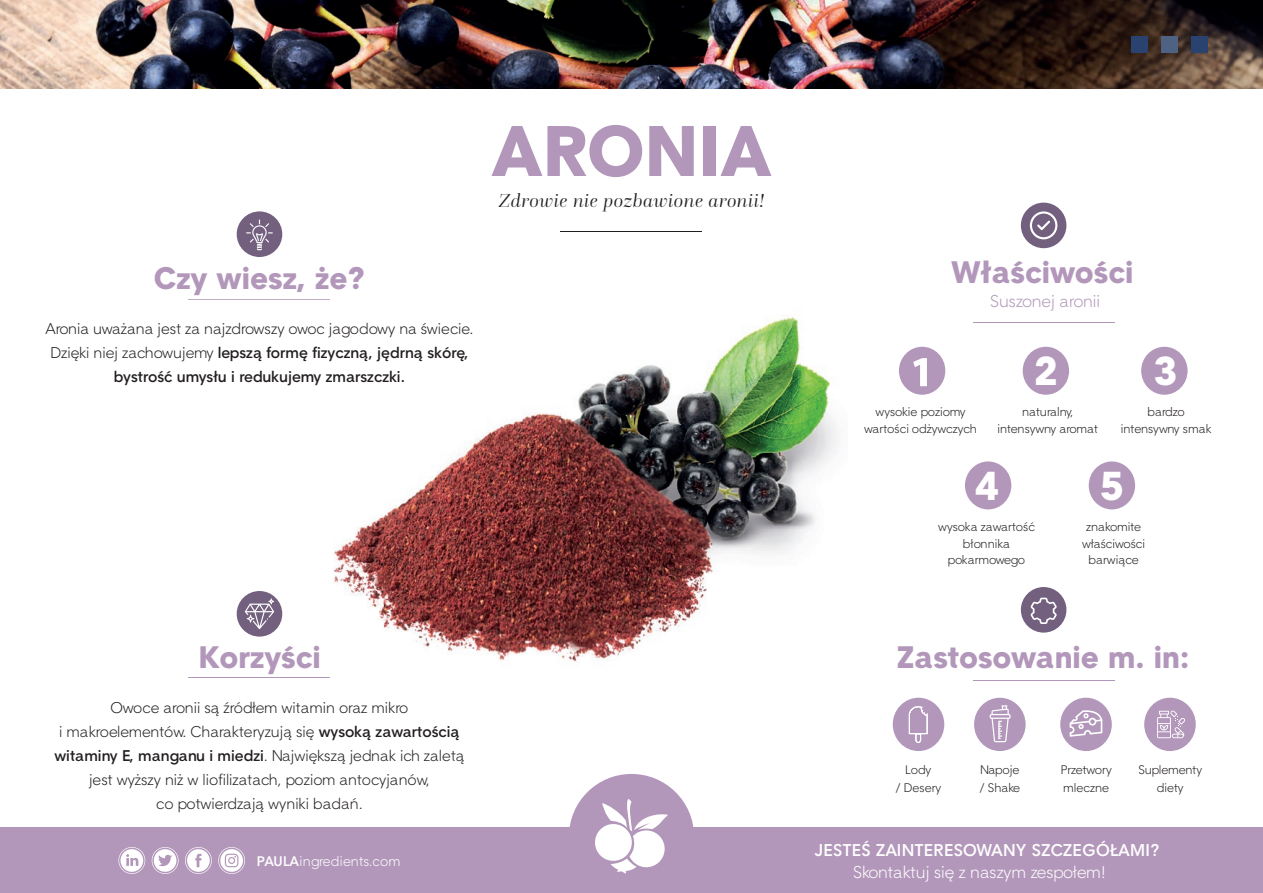
<style>
.page{position:relative;width:1263px;height:893px;background:#fff}
.page>*{position:absolute;margin:0;border:0;box-sizing:border-box;transform-origin:0 0}
.t1{font:69px "Straight TTEFN Heavy";color:#b297ba}
.t2{font:39px "Straight EFN Heavy";color:#fff}
.t3{font:30px "Straight EFN Heavy";color:#b297ba}
.t4{font:italic 300 19.5px "Questa Grande";letter-spacing:.02em;color:#231f20}
.t5{font:700 16.5px "Straight EFN";letter-spacing:.02em;color:#fff}
.t6{font:16.5px "Straight TTEFN";color:#fff}
.t7{font:16.5px "Straight EFN";color:#b297ba}
.t8{font:15px/24px "Straight EFN";color:#231f20;text-align:center}
.t9{font:13.5px "Straight EFN";letter-spacing:.02em;color:#fff}
.t10{font:12px/16.5px "Straight EFN";color:#231f20;text-align:center}
.s1{font-weight:700}
</style>
<div class="page">
<img style="left:384px;top:231px;width:408px;height:431px">
<img style="left:334px;top:516px;width:50px;height:111px">
<img style="left:792px;top:316px;width:45px;height:232px">
<img style="left:0;top:0;width:1263px;height:88px">
<div style="left:0;top:828px;width:1263px;height:65px;background:#b297ba"></div>
<svg style="left:569px;top:774px;width:125px;height:100px"></svg>
<svg style="left:185px;top:847px;width:27px;height:27px"></svg>
<svg style="left:118px;top:847px;width:27px;height:27px"></svg>
<svg style="left:152px;top:847px;width:27px;height:27px"></svg>
<svg style="left:218px;top:847px;width:27px;height:27px"></svg>
<div style="left:1131px;top:36px;width:16px;height:16px;background:#294270"></div>
<div style="left:1161px;top:36px;width:16px;height:16px;background:#4e6284"></div>
<div style="left:1191px;top:36px;width:16px;height:16px;background:#294270"></div>
<hr style="left:561px;top:231px;width:141px;height:1px;background:#231f20">
<div style="left:237px;top:591px;width:45px;height:46px;background:#72607e;border-radius:50%"></div>
<svg style="left:245px;top:598px;width:29px;height:31px"></svg>
<hr style="left:189px;top:678px;width:141px;height:1px;background:#b297ba">
<div style="left:1021px;top:587px;width:45px;height:46px;background:#72607e;border-radius:50%"></div>
<hr style="left:973px;top:680px;width:141px;height:1px;background:#b297ba">
<svg style="left:1030px;top:598px;width:27px;height:26px"></svg>
<div style="left:893px;top:698px;width:51px;height:53px;background:#b297ba;border-radius:50%"></div>
<div style="left:974px;top:698px;width:51px;height:53px;background:#b297ba;border-radius:50%"></div>
<div style="left:1060px;top:698px;width:52px;height:53px;background:#b297ba;border-radius:50%"></div>
<div style="left:1144px;top:698px;width:52px;height:53px;background:#b297ba;border-radius:50%"></div>
<svg style="left:909px;top:706px;width:19px;height:37px"></svg>
<svg style="left:1069px;top:710px;width:33px;height:27px"></svg>
<svg style="left:1157px;top:710px;width:28px;height:28px"></svg>
<svg style="left:990px;top:705px;width:20px;height:37px"></svg>
<div style="left:899px;top:347px;width:46px;height:48px;background:#b297ba;border-radius:50%"></div>
<svg style="left:913px;top:358px;width:14px;height:28px"></svg>
<div style="left:1023px;top:347px;width:46px;height:48px;background:#b297ba;border-radius:50%"></div>
<div style="left:1141px;top:347px;width:46px;height:48px;background:#b297ba;border-radius:50%"></div>
<div style="left:965px;top:461px;width:46px;height:48px;background:#b297ba;border-radius:50%"></div>
<div style="left:1089px;top:461px;width:46px;height:48px;background:#b297ba;border-radius:50%"></div>
<div style="left:1021px;top:203px;width:45px;height:45px;background:#72607e;border-radius:50%"></div>
<hr style="left:973px;top:322px;width:141px;height:1px;background:#b297ba">
<svg style="left:1030px;top:211px;width:27px;height:28px"></svg>
<div style="left:237px;top:211px;width:45px;height:46px;background:#72607e;border-radius:50%"></div>
<hr style="left:189px;top:299px;width:141px;height:1px;background:#c1adc8">
<svg style="left:246px;top:220px;width:27px;height:30px"></svg>
<h1 class="t1" style="left:491px;top:109px;width:282px">ARONIA</h1>
<h3 class="t4" style="left:499px;top:189px;width:267px">Zdrowie nie pozbawione aronii!</h3>
<h3 class="t3" style="left:154px;top:260px;width:213px">Czy wiesz, że?</h3>
<p class="t8" style="left:45px;top:317px;width:430px">Aronia uważana jest za najzdrowszy owoc jagodowy na świecie.<br>Dzięki niej zachowujemy <span class="s1">lepszą formę fizyczną, jędrną skórę, bystrość umysłu i redukujemy zmarszczki.</span></p>
<h3 class="t3" style="left:198px;top:639px;width:124px">Korzyści</h3>
<p class="t8" style="left:55px;top:696px;width:411px">Owoce aronii są źródłem witamin oraz mikro<br>i makroelementów. Charakteryzują się <span class="s1">wysoką zawartością witaminy E, manganu i miedzi</span>. Największą jednak ich zaletą jest wyższy niż w liofilizatach, poziom antocyjanów,<br>co potwierdzają wyniki badań.</p>
<p class="t9" style="left:257px;top:853px;width:145px"><span class="s1">PAULA</span>ingredients.com</p>
<h3 class="t3" style="left:951px;top:254px;width:184px">Właściwości</h3>
<p class="t7" style="left:990px;top:291px;width:111px">Suszonej aronii</p>
<h2 class="t2" style="left:1034px;top:347px;width:25px">2</h2>
<h2 class="t2" style="left:1154px;top:347px;width:25px">3</h2>
<p class="t10" style="left:864px;top:404px;width:114px">wysokie poziomy wartości odżywczych</p>
<p class="t10" style="left:997px;top:404px;width:102px">naturalny, intensywny aromat</p>
<p class="t10" style="left:1121px;top:404px;width:92px">bardzo intensywny smak</p>
<h2 class="t2" style="left:975px;top:462px;width:25px">4</h2>
<h2 class="t2" style="left:1100px;top:462px;width:25px">5</h2>
<p class="t10" style="left:938px;top:519px;width:98px">wysoka zawartość błonnika pokarmowego</p>
<p class="t10" style="left:1082px;top:519px;width:64px">znakomite właściwości barwiące</p>
<h3 class="t3" style="left:897px;top:639px;width:294px">Zastosowanie m. in:</h3>
<p class="t10" style="left:895px;top:761px;width:47px;line-height:18px">Lody<br>/ Desery</p>
<p class="t10" style="left:1061px;top:761px;width:52px;line-height:18px;text-align:left">Przetwory mleczne</p>
<p class="t10" style="left:1138px;top:761px;width:65px;line-height:18px">Suplementy diety</p>
<p class="t10" style="left:979px;top:761px;width:42px;line-height:18px;text-align:left">Napoje / Shake</p>
<p class="t5" style="left:815px;top:839px;width:346px">JESTEŚ ZAINTERESOWANY SZCZEGÓŁAMI?</p>
<p class="t6" style="left:853px;top:862px;width:255px">Skontaktuj się z naszym zespołem!</p>
</div>
